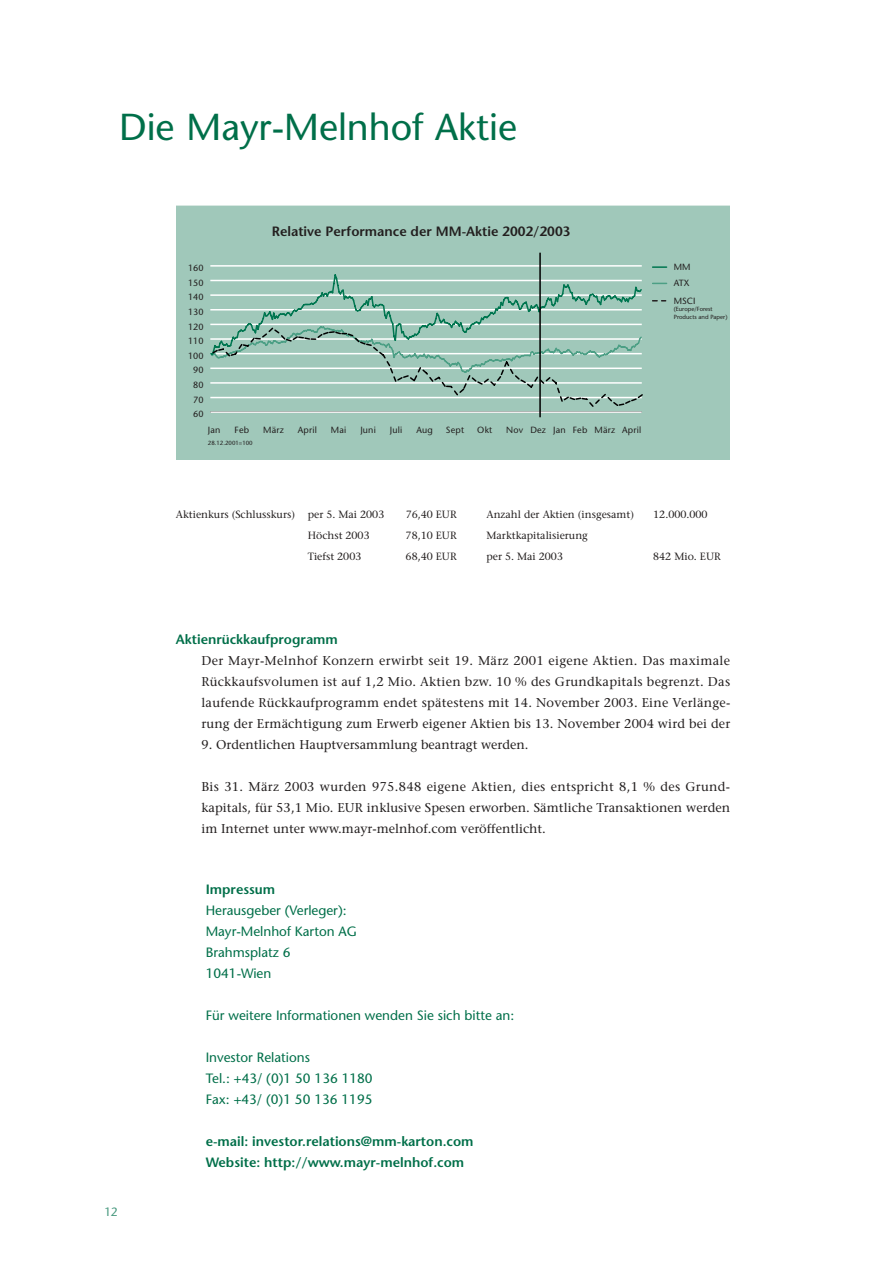
<style>
.page{position:relative;width:893px;height:1263px;background:#fff}
.page>*{position:absolute;margin:0;border:0;box-sizing:border-box;transform-origin:0 0}
.t1{font:37.5px "Stone Sans";color:#006f49}
.t2{font:13.5px/21px "Stone Sans";color:#006f49}
.t3{font:600 13.5px/21px "Stone Sans";color:#006f49}
.t4{font:600 13.5px "Stone Sans";color:#231f1f}
.t5{font:12.75px/21px "Stone Serif";color:#231f1f;text-align:justify}
.t6{font:12px "Stone Sans";color:#4a9a80}
.t7{font:10.5px "Stone Serif";color:#231f1f}
.t8{font:9px/16.2px "Stone Sans";letter-spacing:.02em;color:#231f1f}
.t9{font:6px/7.5px "Stone Sans";color:#231f1f}
</style>
<div class="page">
<div style="left:177px;top:206px;width:552px;height:253px;background:#a0c8ba"></div>
<svg style="left:652px;top:266px;width:14px;height:2px"></svg>
<svg style="left:652px;top:283px;width:14px;height:1px"></svg>
<svg style="left:652px;top:300px;width:13px;height:2px"></svg>
<hr style="left:210px;top:411px;width:431px;height:2px;background:#fff">
<hr style="left:210px;top:265px;width:431px;height:2px;background:#fff">
<svg style="left:209px;top:273px;width:435px;height:135px;background:#a2c8bb"></svg>
<hr style="left:539px;top:253px;width:2px;height:164px;background:#000">
<h1 class="t1" style="left:119px;top:112px;width:399px">Die Mayr-Melnhof Aktie</h1>
<p class="t8" style="left:188px;top:261px;width:17px">160</p>
<p class="t8" style="left:188px;top:275px;width:17px">150</p>
<p class="t8" style="left:188px;top:290px;width:17px">140</p>
<p class="t8" style="left:188px;top:305px;width:17px">130</p>
<p class="t8" style="left:188px;top:319px;width:17px">120</p>
<p class="t8" style="left:188px;top:334px;width:17px">110</p>
<p class="t8" style="left:188px;top:349px;width:17px">100</p>
<p class="t8" style="left:193px;top:363px;width:12px">90</p>
<p class="t8" style="left:193px;top:378px;width:12px">80</p>
<p class="t8" style="left:193px;top:392px;width:12px">70</p>
<p class="t8" style="left:193px;top:407px;width:12px">60</p>
<p class="t4" style="left:272px;top:226px;width:300px">Relative Performance der MM-Aktie 2002/2003</p>
<p class="t8" style="left:208px;top:423px;width:14px">Jan</p>
<p class="t8" style="left:234px;top:423px;width:16px">Feb</p>
<p class="t8" style="left:263px;top:423px;width:22px">März</p>
<p class="t8" style="left:298px;top:423px;width:20px">April</p>
<p class="t8" style="left:331px;top:423px;width:17px">Mai</p>
<p class="t8" style="left:360px;top:423px;width:17px">Juni</p>
<p class="t8" style="left:390px;top:423px;width:14px">Juli</p>
<p class="t8" style="left:416px;top:423px;width:18px">Aug</p>
<p class="t8" style="left:446px;top:423px;width:20px">Sept</p>
<p class="t8" style="left:477px;top:423px;width:16px">Okt</p>
<p class="t8" style="left:506px;top:423px;width:136px">Nov Dez Jan Feb März April</p>
<p class="t9" style="left:208px;top:440px;width:46px">28.12.2001=100</p>
<p class="t8" style="left:673px;top:260px;width:18px">MM<br>ATX</p>
<p class="t8" style="left:673px;top:293px;width:23px">MSCI</p>
<p class="t9" style="left:673px;top:306px;width:55px">(Europe/Forest<br>Products and Paper)</p>
<p class="t7" style="left:176px;top:510px;width:210px">Aktienkurs (Schlusskurs) per 5. Mai 2003</p>
<p class="t7" style="left:405px;top:510px;width:52px">76,40 EUR</p>
<p class="t7" style="left:486px;top:510px;width:149px">Anzahl der Aktien (insgesamt)</p>
<p class="t7" style="left:653px;top:510px;width:56px">12.000.000</p>
<p class="t7" style="left:308px;top:531px;width:63px">Höchst 2003</p>
<p class="t7" style="left:405px;top:531px;width:52px">78,10 EUR</p>
<p class="t7" style="left:486px;top:531px;width:103px">Marktkapitalisierung</p>
<p class="t7" style="left:308px;top:552px;width:55px">Tiefst 2003</p>
<p class="t7" style="left:405px;top:552px;width:52px">68,40 EUR</p>
<p class="t7" style="left:486px;top:552px;width:78px">per 5. Mai 2003</p>
<p class="t7" style="left:653px;top:552px;width:69px">842 Mio. EUR</p>
<p class="t3" style="left:176px;top:630px;width:163px">Aktienrückkaufprogramm</p>
<p class="t5" style="left:201px;top:651px;width:530px">Der Mayr-Melnhof Konzern erwirbt seit 19. März 2001 eigene Aktien. Das maximale Rückkaufsvolumen ist auf 1,2 Mio. Aktien bzw. 10 % des Grundkapitals begrenzt. Das laufende Rückkaufprogramm endet spätestens mit 14. November 2003. Eine Verlänge&shy;rung der Ermächtigung zum Erwerb eigener Aktien bis 13. November 2004 wird bei der</p>
<p class="t5" style="left:201px;top:735px;width:328px">9. Ordentlichen Hauptversammlung beantragt werden.</p>
<p class="t5" style="left:201px;top:777px;width:530px">Bis 31. März 2003 wurden 975.848 eigene Aktien, dies entspricht 8,1 % des Grund&shy;kapitals, für 53,1 Mio. EUR inklusive Spesen erworben. Sämtliche Transaktionen werden im Internet unter www.mayr-melnhof.com veröffentlicht.</p>
<p class="t6" style="left:104px;top:1207px;width:15px">12</p>
<p class="t3" style="left:206px;top:881px;width:71px">Impressum</p>
<p class="t2" style="left:206px;top:902px;width:152px">Herausgeber (Verleger):<br>Mayr-Melnhof Karton AG<br>Brahmsplatz 6<br>1041-Wien</p>
<p class="t2" style="left:206px;top:1007px;width:310px">Für weitere Informationen wenden Sie sich bitte an:</p>
<p class="t2" style="left:206px;top:1049px;width:168px">Investor Relations<br>Tel.: +43/ (0)1 50 136 1180<br>Fax: +43/ (0)1 50 136 1195</p>
<p class="t3" style="left:206px;top:1133px;width:269px">e-mail: investor.relations@mm-karton.com<br>Website: http://www.mayr-melnhof.com</p>
</div>
